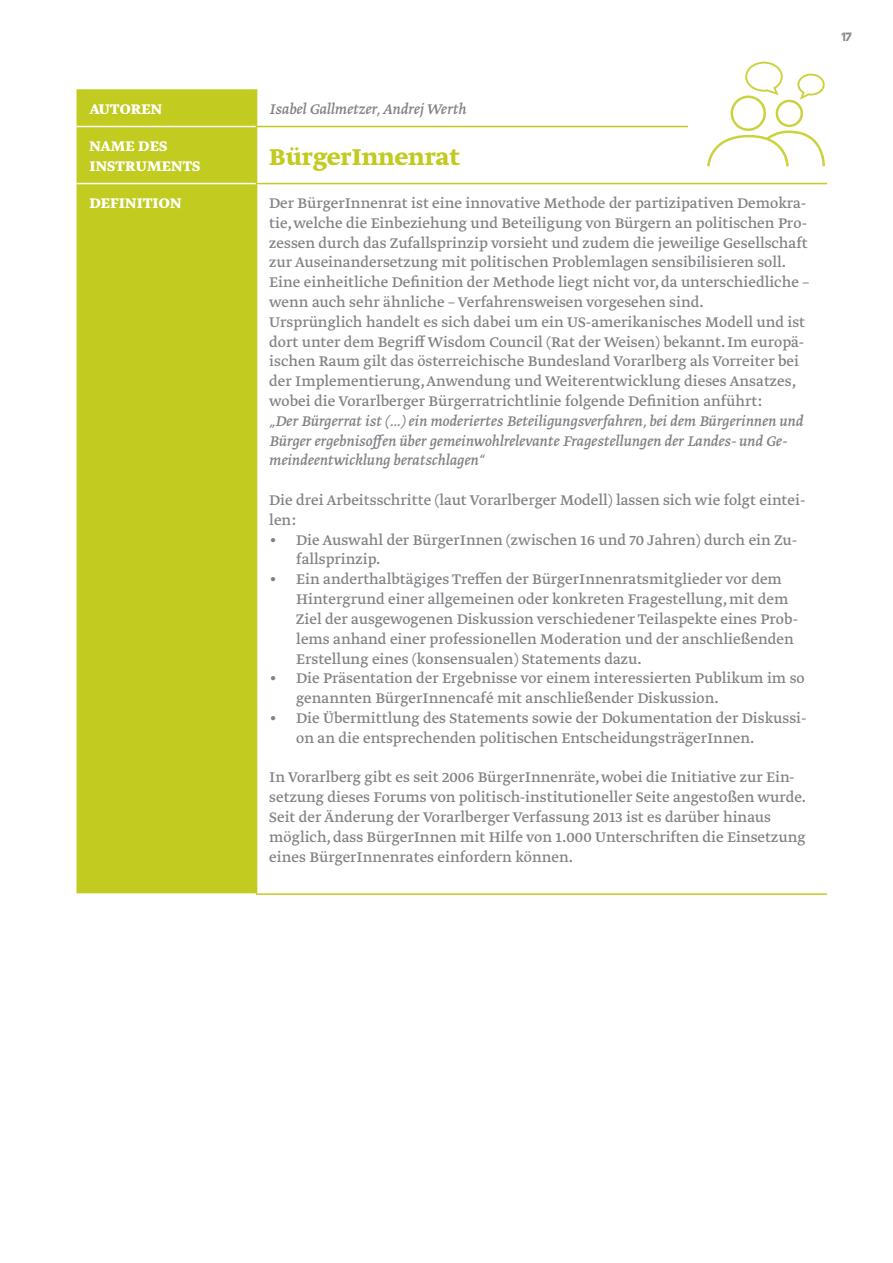
<style>
.page{position:relative;width:893px;height:1263px;background:#fff}
.page>*{position:absolute;margin:0;border:0;box-sizing:border-box;transform-origin:0 0}
.t1{font:700 27px "Greta Text";color:#c2cb20}
.t2{font:16.5px/19.8px "Greta Text";color:#808285}
.t3{font:16.5px/19.8px "Greta Text Regular Italic Plus";color:#808285}
.t4{font:700 16.5px/19.8px "Greta Text";letter-spacing:.01em;color:#fff}
.t5{font:12px "Captureit";color:#808285}
</style>
<div class="page">
<div style="left:77px;top:89px;width:179px;height:804px;background:#c2cb20"></div>
<hr style="left:256px;top:89px;width:1px;height:37px;background:#c2cb20">
<hr style="left:256px;top:127px;width:1px;height:56px;background:#c2cb20">
<hr style="left:256px;top:183px;width:571px;height:1px;background:#c2cb20">
<hr style="left:256px;top:184px;width:1px;height:709px;background:#c2cb20">
<hr style="left:256px;top:893px;width:571px;height:2px;background:#c2cb20">
<hr style="left:77px;top:183px;width:179px;height:1px;background:#fff">
<hr style="left:77px;top:126px;width:179px;height:1px;background:#fff">
<hr style="left:256px;top:126px;width:571px;height:1px;background:#c2cb20">
<div style="left:689px;top:60px;width:153px;height:115px;background:#fff"></div>
<svg style="left:707px;top:62px;width:118px;height:104px"></svg>
<p class="t4" style="left:89px;top:100px;width:74px">AUTOREN</p>
<p class="t3" style="left:269px;top:100px;width:199px">Isabel Gallmetzer, Andrej Werth</p>
<p class="t4" style="left:89px;top:137px;width:113px">NAME DES<br>INSTRUMENTS</p>
<h1 class="t1" style="left:269px;top:141px;width:192px">BürgerInnenrat</h1>
<p class="t4" style="left:89px;top:194px;width:94px">DEFINITION</p>
<p class="t2" style="left:269px;top:194px;width:541px">Der BürgerInnenrat ist eine innovative Methode der partizipativen Demokra&shy;tie, welche die Einbeziehung und Beteiligung von Bürgern an politischen Pro&shy;zessen durch das Zufallsprinzip vorsieht und zudem die jeweilige Gesellschaft zur Auseinandersetzung mit politischen Problemlagen sensibilisieren soll.<br>Eine einheitliche Definition der Methode liegt nicht vor, da unterschiedliche – wenn auch sehr ähnliche – Verfahrensweisen vorgesehen sind.<br>Ursprünglich handelt es sich dabei um ein US-amerikanisches Modell und ist dort unter dem Begriff Wisdom Council (Rat der Weisen) bekannt. Im europä&shy;ischen Raum gilt das österreichische Bundesland Vorarlberg als Vorreiter bei der Implementierung, Anwendung und Weiterentwicklung dieses Ansatzes, wobei die Vorarlberger Bürgerratrichtlinie folgende Definition anführt:</p>
<p class="t3" style="left:269px;top:412px;width:535px">„Der Bürgerrat ist (…) ein moderiertes Beteiligungsverfahren, bei dem Bürgerinnen und<br>Bürger ergebnisoffen über gemeinwohlrelevante Fragestellungen der Landes- und Ge&shy;meindeentwicklung beratschlagen“</p>
<p class="t2" style="left:269px;top:491px;width:538px">Die drei Arbeitsschritte (laut Vorarlberger Modell) lassen sich wie folgt eintei&shy;len:</p>
<p class="t2" style="left:296px;top:531px;width:503px;text-indent:-27px">• Die Auswahl der BürgerInnen (zwischen 16 und 70 Jahren) durch ein Zu&shy;fallsprinzip.</p>
<p class="t2" style="left:296px;top:570px;width:503px;text-indent:-27px">• Ein anderthalbtägiges Treffen der BürgerInnenratsmitglieder vor dem Hintergrund einer allgemeinen oder konkreten Fragestellung, mit dem Ziel der ausgewogenen Diskussion verschiedener Teilaspekte eines Prob&shy;lems anhand einer professionellen Moderation und der anschließenden Erstellung eines (konsensualen) Statements dazu.</p>
<p class="t2" style="left:296px;top:669px;width:510px;text-indent:-27px">• Die Präsentation der Ergebnisse vor einem interessierten Publikum im so genannten BürgerInnencafé mit anschließender Diskussion.</p>
<p class="t2" style="left:296px;top:709px;width:512px;text-indent:-27px">• Die Übermittlung des Statements sowie der Dokumentation der Diskussi&shy;on an die entsprechenden politischen EntscheidungsträgerInnen.</p>
<p class="t2" style="left:269px;top:768px;width:538px">In Vorarlberg gibt es seit 2006 BürgerInnenräte, wobei die Initiative zur Ein&shy;setzung dieses Forums von politisch-institutioneller Seite angestoßen wurde.<br>Seit der Änderung der Vorarlberger Verfassung 2013 ist es darüber hinaus möglich, dass BürgerInnen mit Hilfe von 1.000 Unterschriften die Einsetzung eines BürgerInnenrates einfordern können.</p>
<p class="t5" style="left:842px;top:30px;width:12px">17</p>
</div>
